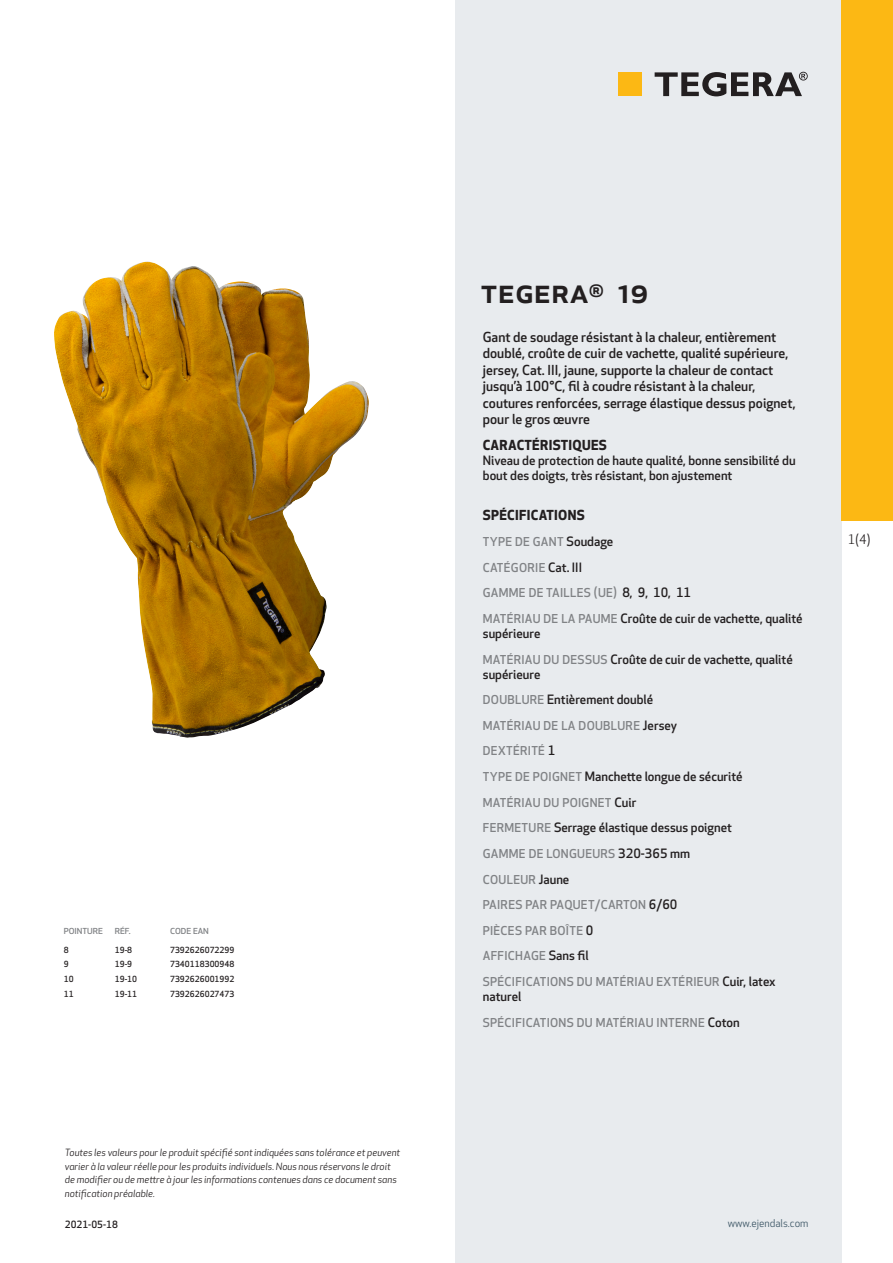
<style>
.page{position:relative;width:893px;height:1263px;background:#fff}
.page>*{position:absolute;margin:0;border:0;box-sizing:border-box;transform-origin:0 0}
.prodname{font:500 34.5px "Apex New";color:#231f20}
.Funktion_body{font:500 13.5px/16.5px "Apex New";color:#231f20}
.Funktion_body-2{font:700 13.5px "Apex New";letter-spacing:.025em;color:#231f20}
.t1{font:12.75px "Apex New";color:#231f20}
.Funktion_body-3{font:500 12.6px/15px "Apex New";color:#231f20}
.Funktion_body-4{font:500 12px "Apex New";letter-spacing:.025em;color:#808285}
.t2{font:10.5px "Apex New";color:#405968}
.t3{font:italic 9.75px/13.5px "Apex New";color:#231f20}
.t4{font:500 9.75px "Apex New";color:#231f20}
.ArticleTable_body{font:500 8.25px "Apex New";color:#231f20}
.ArticeTable_header{font:500 8.1px "Apex New";color:#808285;scale:1.06 1}
.s1{font-size:12.6px;color:#231f20}
.s2{font-size:12px;color:#808285}
</style>
<div class="page">
<div style="left:455px;top:0;width:387px;height:1263px;background:#e8ebee"></div>
<div style="left:842px;top:0;width:51px;height:520px;background:#fcb814"></div>
<img style="left:54px;top:265px;width:315px;height:473px">
<div style="left:618px;top:72px;width:24px;height:24px;background:#fcb814"></div>
<svg style="left:655px;top:72px;width:153px;height:24px"></svg>
<p class="ArticeTable_header" style="left:64px;top:925px;width:38px">POINTURE</p>
<p class="ArticeTable_header" style="left:115px;top:925px;width:16px">RÉF.</p>
<p class="ArticeTable_header" style="left:170px;top:925px;width:38px">CODE EAN</p>
<p class="ArticleTable_body" style="left:64px;top:944px;width:6px">8</p>
<p class="ArticleTable_body" style="left:115px;top:944px;width:19px">19-8</p>
<p class="ArticleTable_body" style="left:170px;top:944px;width:66px">7392626072299</p>
<p class="ArticleTable_body" style="left:64px;top:959px;width:6px">9</p>
<p class="ArticleTable_body" style="left:115px;top:959px;width:19px">19-9</p>
<p class="ArticleTable_body" style="left:170px;top:959px;width:66px">7340118300948</p>
<p class="ArticleTable_body" style="left:64px;top:973px;width:11px">10</p>
<p class="ArticleTable_body" style="left:115px;top:973px;width:24px">19-10</p>
<p class="ArticleTable_body" style="left:170px;top:973px;width:66px">7392626001992</p>
<p class="ArticleTable_body" style="left:64px;top:988px;width:11px">11</p>
<p class="ArticleTable_body" style="left:115px;top:988px;width:24px">19-11</p>
<p class="ArticleTable_body" style="left:170px;top:988px;width:66px">7392626027473</p>
<p class="t3" style="left:65px;top:1146px;width:337px">Toutes les valeurs pour le produit spécifié sont indiquées sans tolérance et peuvent varier à la valeur réelle pour les produits individuels. Nous nous réservons le droit de modifier ou de mettre à jour les informations contenues dans ce document sans notification préalable.</p>
<p class="t4" style="left:65px;top:1218px;width:54px">2021-05-18</p>
<p class="prodname" style="left:480px;top:267px;width:169px">TEGERA<sup>®</sup> 19</p>
<p class="Funktion_body" style="left:483px;top:328px;width:314px">Gant de soudage résistant à la chaleur, entièrement doublé, croûte de cuir de vachette, qualité supérieure, jersey, Cat. III, jaune, supporte la chaleur de contact jusqu’à 100°C, fil à coudre résistant à la chaleur, coutures renforcées, serrage élastique dessus poignet, pour le gros œuvre</p>
<p class="Funktion_body-2" style="left:483px;top:435px;width:126px">CARACTÉRISTIQUES</p>
<p class="Funktion_body-3" style="left:483px;top:452px;width:314px">Niveau de protection de haute qualité, bonne sensibilité du bout des doigts, très résistant, bon ajustement</p>
<p class="Funktion_body-2" style="left:483px;top:506px;width:103px">SPÉCIFICATIONS</p>
<p class="Funktion_body-4" style="left:483px;top:534px;width:132px">TYPE DE GANT <span class="s1">Soudage</span></p>
<p class="Funktion_body-4" style="left:483px;top:559px;width:101px">CATÉGORIE <span class="s1">Cat. III</span></p>
<p class="Funktion_body-4" style="left:483px;top:585px;width:210px">GAMME DE TAILLES (UE) <span class="s1">8, 9, 10, 11</span></p>
<p class="Funktion_body-3" style="left:483px;top:610px;width:321px"><span class="s2">MATÉRIAU DE LA PAUME</span> Croûte de cuir de vachette, qualité supérieure</p>
<p class="Funktion_body-3" style="left:483px;top:651px;width:311px"><span class="s2">MATÉRIAU DU DESSUS</span> Croûte de cuir de vachette, qualité supérieure</p>
<p class="Funktion_body-3" style="left:483px;top:692px;width:172px"><span class="s2">DOUBLURE</span> Entièrement doublé</p>
<p class="Funktion_body-4" style="left:483px;top:717px;width:196px">MATÉRIAU DE LA DOUBLURE <span class="s1">Jersey</span></p>
<p class="Funktion_body-4" style="left:483px;top:743px;width:74px">DEXTÉRITÉ <span class="s1">1</span></p>
<p class="Funktion_body-3" style="left:483px;top:769px;width:261px"><span class="s2">TYPE DE POIGNET</span> Manchette longue de sécurité</p>
<p class="Funktion_body-4" style="left:483px;top:794px;width:155px">MATÉRIAU DU POIGNET <span class="s1">Cuir</span></p>
<p class="Funktion_body-3" style="left:483px;top:820px;width:251px"><span class="s2">FERMETURE</span> Serrage élastique dessus poignet</p>
<p class="Funktion_body-4" style="left:483px;top:845px;width:209px">GAMME DE LONGUEURS <span class="s1">320-365 mm</span></p>
<p class="Funktion_body-4" style="left:483px;top:871px;width:88px">COULEUR <span class="s1">Jaune</span></p>
<p class="Funktion_body-4" style="left:483px;top:897px;width:196px">PAIRES PAR PAQUET/CARTON <span class="s1">6/60</span></p>
<p class="Funktion_body-4" style="left:483px;top:922px;width:112px">PIÈCES PAR BOÎTE <span class="s1">0</span></p>
<p class="Funktion_body-4" style="left:483px;top:948px;width:107px">AFFICHAGE <span class="s1">Sans fil</span></p>
<p class="Funktion_body-4" style="left:483px;top:974px;width:294px">SPÉCIFICATIONS DU MATÉRIAU EXTÉRIEUR <span class="s1">Cuir, latex</span></p>
<p class="Funktion_body-3" style="left:483px;top:989px;width:40px">naturel</p>
<p class="Funktion_body-4" style="left:483px;top:1014px;width:258px">SPÉCIFICATIONS DU MATÉRIAU INTERNE <span class="s1">Coton</span></p>
<p class="t1" style="left:848px;top:531px;width:24px">1(4)</p>
<p class="t2" style="left:728px;top:1217px;width:82px">www.ejendals.com</p>
</div>
